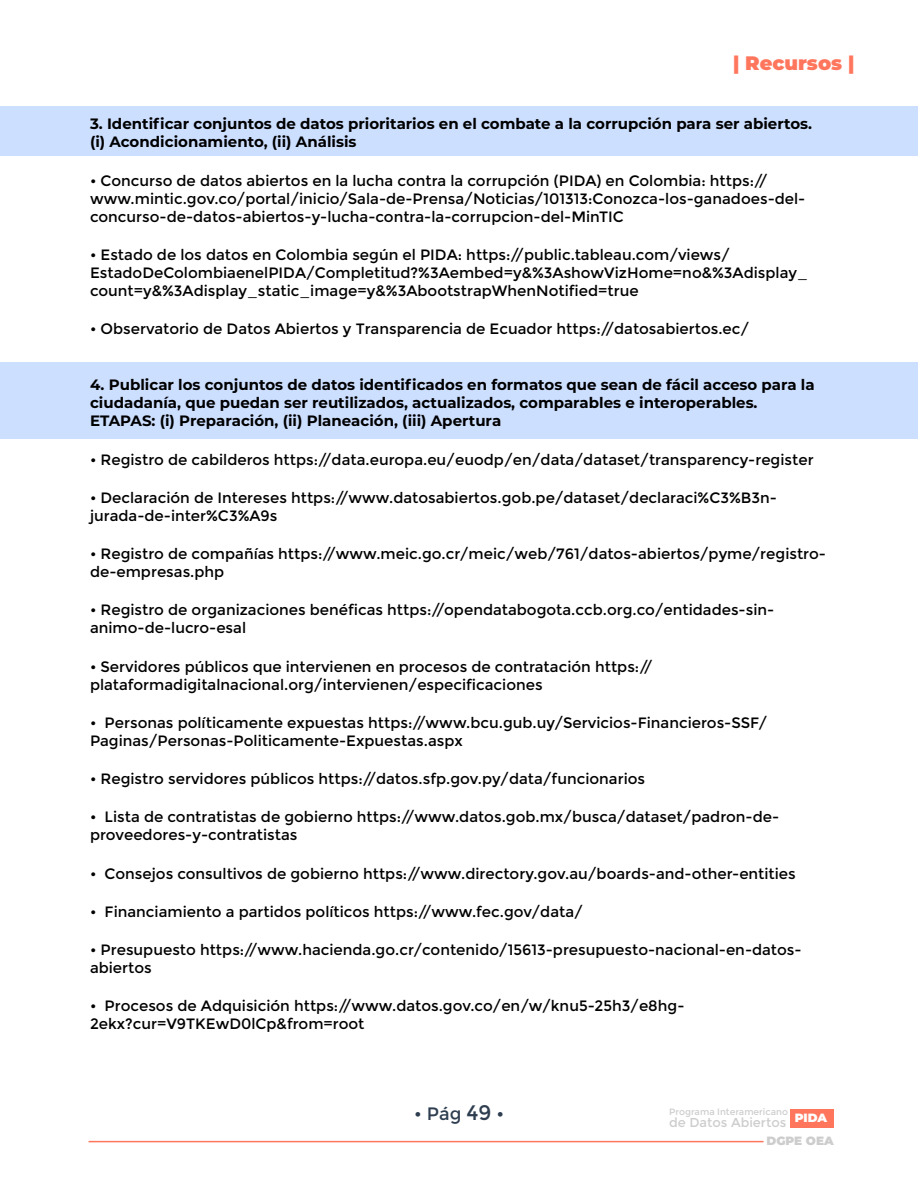
<style>
.page{position:relative;width:918px;height:1188px;background:#fff}
.page>*{position:absolute;margin:0;border:0;box-sizing:border-box;transform-origin:0 0}
.t1{font:900 19.5px "Montserrat";color:#ff765d}
.t2{font:18px "Montserrat";color:#2e3e50}
.t3{font:15px/18px "Montserrat";color:#000}
.t4{font:700 15px/18px "Montserrat";color:#000}
.t5{font:12.9px "Montserrat";color:#cdcdcd}
.t6{font:900 12px "Montserrat";color:#cdcdcd}
.t7{font:9.15px "Montserrat";color:#cdcdcd}
.s1{font-size:21px}
</style>
<div class="page">
<div style="left:790px;top:1109px;width:44px;height:18px;background:#ff765d"></div>
<hr style="left:89px;top:1141px;width:675px;height:1px;background:#ff765d">
<div style="left:0;top:106px;width:918px;height:50px;background:#cddfff"></div>
<div style="left:0;top:362px;width:918px;height:77px;background:#cddfff"></div>
<h1 class="t1" style="left:733px;top:48px;width:123px">| Recursos |</h1>
<p class="t4" style="left:90px;top:114px;width:724px">3. Identificar conjuntos de datos prioritarios en el combate a la corrupción para ser abiertos. (i) Acondicionamiento, (ii) Análisis</p>
<p class="t3" style="left:90px;top:171px;width:717px">• Concurso de datos abiertos en la lucha contra la corrupción (PIDA) en Colombia: https:// www.mintic.gov.co/portal/inicio/Sala-de-Prensa/Noticias/101313:Conozca-los-ganadoes-del&shy;concurso-de-datos-abiertos-y-lucha-contra-la-corrupcion-del-MinTIC</p>
<p class="t3" style="left:90px;top:246px;width:719px">• Estado de los datos en Colombia según el PIDA: https://public.tableau.com/views/<br>EstadoDeColombiaenelPIDA/Completitud?%3Aembed=y&amp;%3AshowVizHome=no&amp;%3Adisplay_ count=y&amp;%3Adisplay_static_image=y&amp;%3AbootstrapWhenNotified=true</p>
<p class="t3" style="left:90px;top:320px;width:661px">• Observatorio de Datos Abiertos y Transparencia de Ecuador https://datosabiertos.ec/</p>
<p class="t4" style="left:90px;top:375px;width:726px">4. Publicar los conjuntos de datos identificados en formatos que sean de fácil acceso para la ciudadanía, que puedan ser reutilizados, actualizados, comparables e interoperables.<br>ETAPAS: (i) Preparación, (ii) Planeación, (iii) Apertura</p>
<p class="t3" style="left:90px;top:450px;width:725px">• Registro de cabilderos https://data.europa.eu/euodp/en/data/dataset/transparency-register</p>
<p class="t3" style="left:90px;top:489px;width:689px">• Declaración de Intereses https://www.datosabiertos.gob.pe/dataset/declaraci%C3%B3n&shy;jurada-de-inter%C3%A9s</p>
<p class="t3" style="left:90px;top:545px;width:738px">• Registro de compañías https://www.meic.go.cr/meic/web/761/datos-abiertos/pyme/registro&shy;de-empresas.php</p>
<p class="t3" style="left:90px;top:601px;width:686px">• Registro de organizaciones benéficas https://opendatabogota.ccb.org.co/entidades-sin&shy;animo-de-lucro-esal</p>
<p class="t3" style="left:90px;top:657px;width:564px">• Servidores públicos que intervienen en procesos de contratación https:// plataformadigitalnacional.org/intervienen/especificaciones</p>
<p class="t3" style="left:90px;top:714px;width:679px">• Personas políticamente expuestas https://www.bcu.gub.uy/Servicios-Financieros-SSF/<br>Paginas/Personas-Politicamente-Expuestas.aspx</p>
<p class="t3" style="left:90px;top:770px;width:557px">• Registro servidores públicos https://datos.sfp.gov.py/data/funcionarios</p>
<p class="t3" style="left:90px;top:808px;width:691px">• Lista de contratistas de gobierno https://www.datos.gob.mx/busca/dataset/padron-de&shy;proveedores-y-contratistas</p>
<p class="t3" style="left:90px;top:864px;width:707px">• Consejos consultivos de gobierno https://www.directory.gov.au/boards-and-other-entities</p>
<p class="t3" style="left:90px;top:903px;width:494px">• Financiamiento a partidos políticos https://www.fec.gov/data/</p>
<p class="t3" style="left:90px;top:941px;width:713px">• Presupuesto https://www.hacienda.go.cr/contenido/15613-presupuesto-nacional-en-datos&shy;abiertos</p>
<p class="t3" style="left:90px;top:997px;width:596px">• Procesos de Adquisición https://www.datos.gov.co/en/w/knu5-25h3/e8hg-<br>2ekx?cur=V9TKEwD0lCp&amp;from=root</p>
<p class="t2" style="left:414px;top:1103px;width:91px">• Pág <span class="s1">49</span> •</p>
<p class="t7" style="left:669px;top:1107px;width:120px">Programa Interamericano</p>
<p class="t5" style="left:669px;top:1115px;width:159px">de Datos Abiertos <sup>PIDA</sup></p>
<p class="t6" style="left:766px;top:1132px;width:69px">DGPE OEA</p>
</div>
